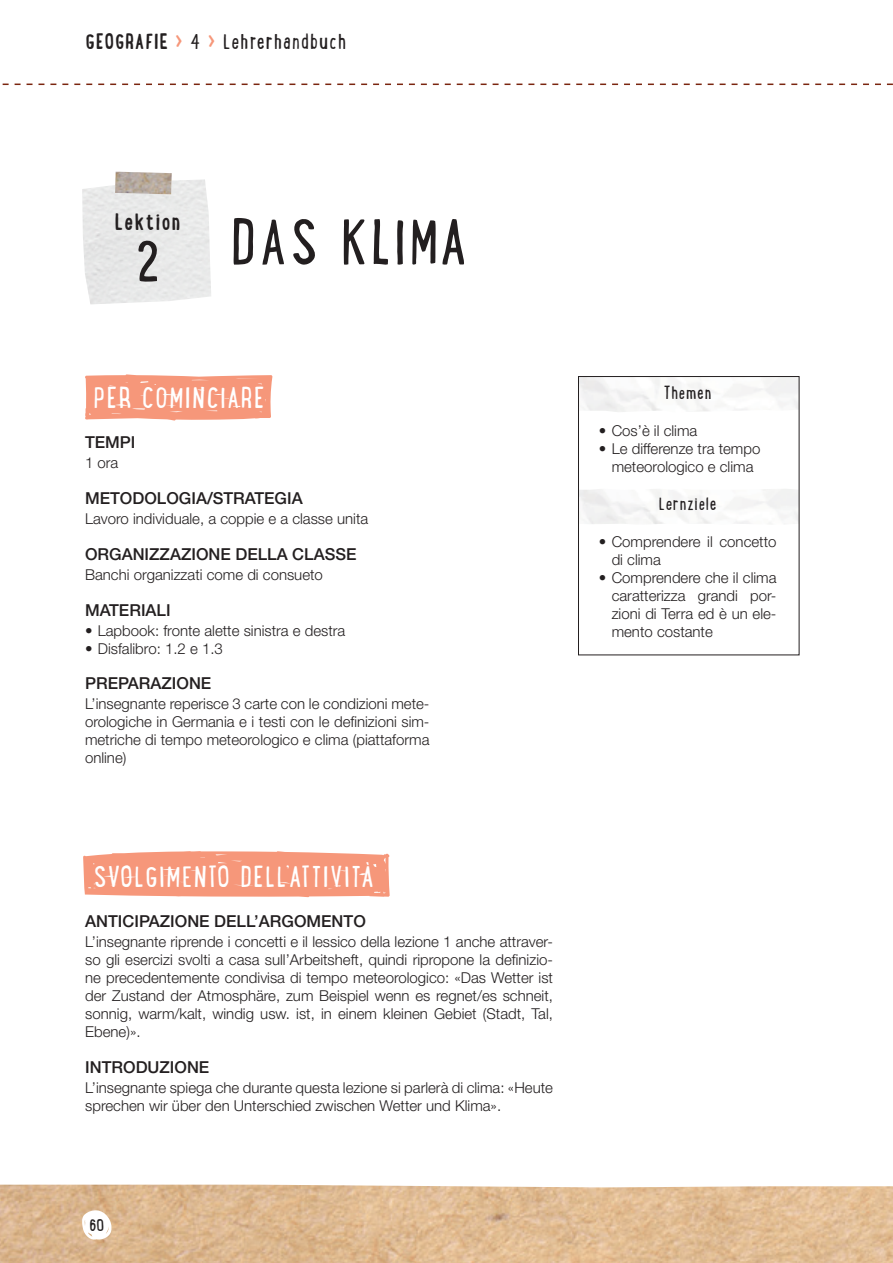
<style>
.page{position:relative;width:893px;height:1263px;background:#fff}
.page>*{position:absolute;margin:0;border:0;box-sizing:border-box;transform-origin:0 0}
.t1{font:69px "Lunch Box";letter-spacing:.05em;color:#231f20}
.t2{font:31.5px "Lunch Box";letter-spacing:.05em;color:#fff}
.t3{font:700 26.25px "Lunch Box";letter-spacing:.05em;color:#231f20}
.t4{font:23.25px "Lunch Box";letter-spacing:.05em;color:#231f20}
.t5{font:19.5px "Lunch Box";letter-spacing:.04em;color:#231f20}
.t6{font:18px "Lunch Box";color:#231f20}
.t7{font:500 16.5px "Helvetica Neue LT Std";color:#231f20}
.t8{font:300 15px/18px "Helvetica Neue LT Std";color:#231f20;text-align:justify}
.s1{font-weight:700}
.s2{font-weight:700;color:#f6977a}
</style>
<div class="page">
<img style="left:0;top:1185px;width:893px;height:78px">
<svg style="left:2px;top:84px;width:891px;height:1px"></svg>
<svg style="left:81px;top:1210px;width:32px;height:31px"></svg>
<svg style="left:83px;top:851px;width:307px;height:46px;background:#f69d82"></svg>
<svg style="left:85px;top:374px;width:187px;height:47px;background:#f6a086"></svg>
<div style="left:578px;top:376px;width:221px;height:279px;border:1px solid #231f20"></div>
<img style="left:115px;top:172px;width:57px;height:22px">
<h3 class="t4" style="left:86px;top:25px;width:262px"><span class="s1">GEOGRAFIE</span> <span class="s2">&gt;</span> 4 <span class="s2">&gt;</span> Lehrerhandbuch</h3>
<h3 class="t3" style="left:115px;top:204px;width:67px">Lektion</h3>
<h1 class="t1" style="left:136px;top:194px;width:335px"><sub>2</sub> DAS KLIMA</h1>
<h2 class="t2" style="left:94px;top:376px;width:173px">PER COMINCIARE</h2>
<p class="t7" style="left:85px;top:432px;width:52px">TEMPI</p>
<p class="t8" style="left:85px;top:454px;width:35px">1 ora</p>
<p class="t7" style="left:85px;top:488px;width:219px">METODOLOGIA/STRATEGIA</p>
<p class="t8" style="left:85px;top:509px;width:285px">Lavoro individuale, a coppie e a classe unita</p>
<p class="t7" style="left:85px;top:544px;width:273px">ORGANIZZAZIONE DELLA CLASSE</p>
<p class="t8" style="left:85px;top:565px;width:239px">Banchi organizzati come di consueto</p>
<p class="t7" style="left:85px;top:600px;width:87px">MATERIALI</p>
<p class="t8" style="left:85px;top:621px;width:262px">• Lapbook: fronte alette sinistra e destra</p>
<p class="t8" style="left:85px;top:639px;width:139px">• Disfalibro: 1.2 e 1.3</p>
<p class="t7" style="left:85px;top:674px;width:128px">PREPARAZIONE</p>
<p class="t8" style="left:85px;top:695px;width:346px">L’insegnante reperisce 3 carte con le condizioni mete&shy;orologiche in Germania e i testi con le definizioni sim&shy;metriche di tempo meteorologico e clima (piattaforma online)</p>
<h2 class="t2" style="left:94px;top:854px;width:283px">SVOLGIMENTO DELL’ATTIVITÀ</h2>
<p class="t7" style="left:85px;top:911px;width:282px">ANTICIPAZIONE DELL’ARGOMENTO</p>
<p class="t8" style="left:85px;top:932px;width:469px">L’insegnante riprende i concetti e il lessico della lezione 1 anche attraver&shy;so gli esercizi svolti a casa sull’Arbeitsheft, quindi ripropone la definizio&shy;ne precedentemente condivisa di tempo meteorologico: «Das Wetter ist der Zustand der Atmosphäre, zum Beispiel wenn es regnet/es schneit, sonnig, warm/kalt, windig usw. ist, in einem kleinen Gebiet (Stadt, Tal, Ebene)».</p>
<p class="t7" style="left:85px;top:1057px;width:126px">INTRODUZIONE</p>
<p class="t8" style="left:85px;top:1078px;width:469px">L’insegnante spiega che durante questa lezione si parlerà di clima: «Heute sprechen wir über den Unterschied zwischen Wetter und Klima».</p>
<p class="t6" style="left:89px;top:1212px;width:16px">60</p>
<h3 class="t5" style="left:664px;top:379px;width:49px">Themen</h3>
<p class="t8" style="left:599px;top:421px;width:100px">• Cos’è il clima</p>
<p class="t8" style="left:599px;top:439px;width:163px;text-align:center">• Le differenze tra tempo meteorologico e clima</p>
<h3 class="t5" style="left:659px;top:490px;width:59px">Lernziele</h3>
<p class="t8" style="left:612px;top:532px;width:166px;text-indent:-13px">• Comprendere il concetto di clima</p>
<p class="t8" style="left:612px;top:568px;width:166px;text-indent:-13px">• Comprendere che il clima caratterizza grandi por&shy;zioni di Terra ed è un ele&shy;mento costante</p>
</div>
